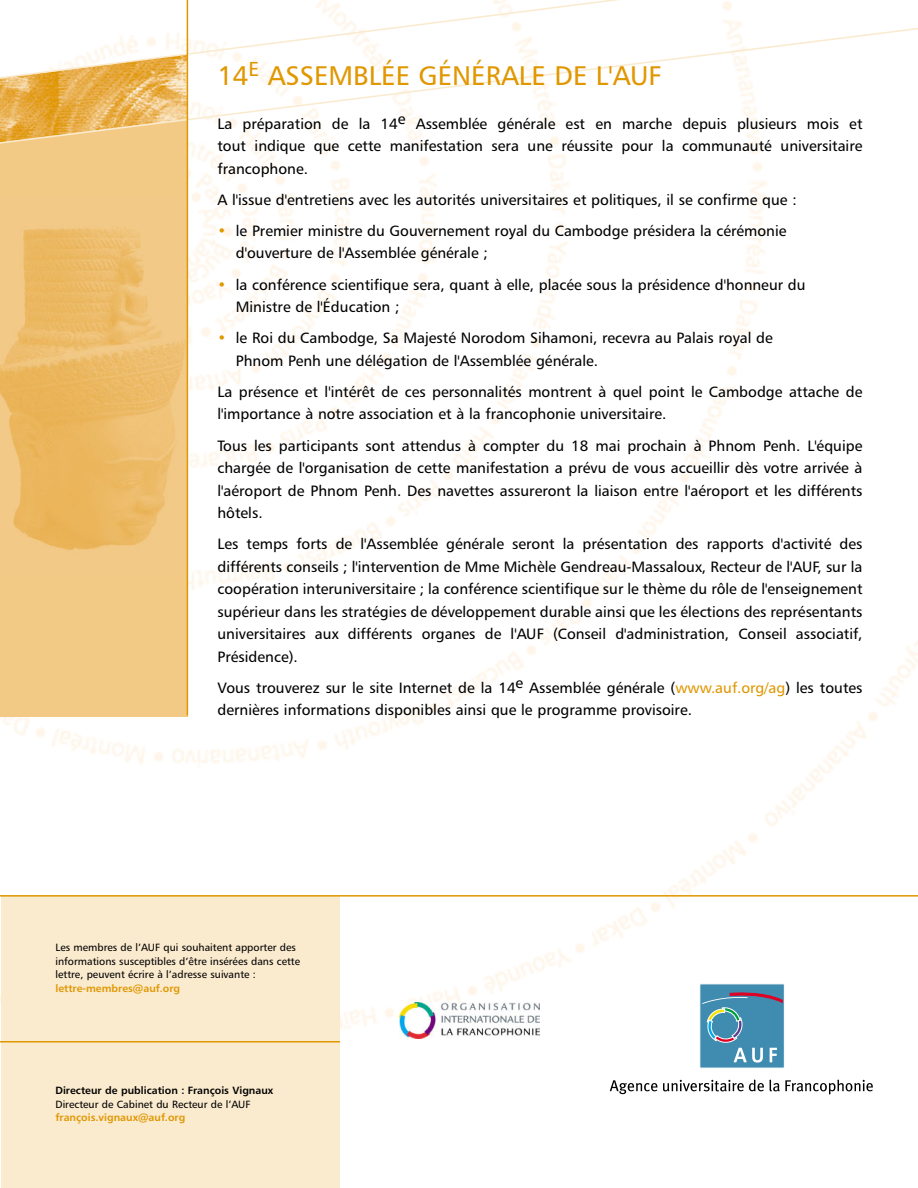
<style>
.page{position:relative;width:918px;height:1188px;background:#fff}
.page>*{position:absolute;margin:0;border:0;box-sizing:border-box;transform-origin:0 0}
.t1{font:27px "Humanist 777 BT Roman B";color:#e09700}
.t2{font:15px/22.5px "Humanist 777 BT Roman B";color:#000}
.t3{font:10.5px/13.5px "Humanist 777 BT Roman B";color:#000}
.t4{font:10.5px "Humanist 777 BT Bold B";color:#e09700}
.t5{font:10.5px "Humanist 777 BT Bold B";color:#000}
.s1{color:#e09700}
</style>
<div class="page">
<img style="left:0;top:2px;width:918px;height:1027px">
<div style="left:1px;top:896px;width:339px;height:292px;background:#faeace"></div>
<div style="left:610px;top:984px;width:268px;height:129px;background:#fff"></div>
<div style="left:699px;top:984px;width:86px;height:84px;background:#408cb1;border:1px solid #fff"></div>
<svg style="left:702px;top:992px;width:81px;height:71px"></svg>
<svg style="left:610px;top:1080px;width:47px;height:14px"></svg>
<svg style="left:663px;top:1080px;width:210px;height:15px"></svg>
<div style="left:399px;top:1002px;width:155px;height:49px;background:#fff"></div>
<img style="left:399px;top:1002px;width:141px;height:36px">
<hr style="left:0;top:895px;width:918px;height:2px;background:#e09700">
<hr style="left:0;top:1041px;width:340px;height:1px;background:#e09700">
<div style="left:0;top:104px;width:187px;height:612px;background:#f2ca86"></div>
<img style="left:0;top:198px;width:187px;height:378px">
<svg style="left:0;top:0;width:729px;height:25px"></svg>
<svg style="left:0;top:25px;width:918px;height:120px"></svg>
<hr style="left:187px;top:0;width:1px;height:716px;background:#e09700">
<h1 class="t1" style="left:217px;top:64px;width:446px">14<sup>E</sup> ASSEMBLÉE GÉNÉRALE DE L'AUF</h1>
<p class="t2" style="left:217px;top:113px;width:647px;text-align:justify">La préparation de la 14e Assemblée générale est en marche depuis plusieurs mois et tout indique que cette manifestation sera une réussite pour la communauté universitaire francophone.</p>
<p class="t2" style="left:217px;top:190px;width:581px">A l'issue d'entretiens avec les autorités universitaires et politiques, il se confirme que :</p>
<p class="t2" style="left:236px;top:221px;width:552px;text-indent:-18px"><span class="s1">•</span> le Premier ministre du Gouvernement royal du Cambodge présidera la cérémonie d'ouverture de l'Assemblée générale ;</p>
<p class="t2" style="left:236px;top:274px;width:571px;text-indent:-18px"><span class="s1">•</span> la conférence scientifique sera, quant à elle, placée sous la présidence d'honneur du<br>Ministre de l'Éducation ;</p>
<p class="t2" style="left:236px;top:328px;width:539px;text-indent:-18px"><span class="s1">•</span> le Roi du Cambodge, Sa Majesté Norodom Sihamoni, recevra au Palais royal de<br>Phnom Penh une délégation de l'Assemblée générale.</p>
<p class="t2" style="left:217px;top:382px;width:646px">La présence et l'intérêt de ces personnalités montrent à quel point le Cambodge attache de l'importance à notre association et à la francophonie universitaire.</p>
<p class="t2" style="left:217px;top:435px;width:647px;text-align:justify">Tous les participants sont attendus à compter du 18 mai prochain à Phnom Penh. L'équipe chargée de l'organisation de cette manifestation a prévu de vous accueillir dès votre arrivée à l'aéroport de Phnom Penh. Des navettes assureront la liaison entre l'aéroport et les différents hôtels.</p>
<p class="t2" style="left:217px;top:534px;width:647px;text-align:justify">Les temps forts de l'Assemblée générale seront la présentation des rapports d'activité des différents conseils ; l'intervention de Mme Michèle Gendreau-Massaloux, Recteur de l'AUF, sur la coopération interuniversitaire ; la conférence scientifique sur le thème du rôle de l'enseignement supérieur dans les stratégies de développement durable ainsi que les élections des représentants universitaires aux différents organes de l'AUF (Conseil d'administration, Conseil associatif, Présidence).</p>
<p class="t2" style="left:217px;top:678px;width:647px">Vous trouverez sur le site Internet de la 14e Assemblée générale (<span class="s1">www.auf.org/ag</span>) les toutes dernières informations disponibles ainsi que le programme provisoire.</p>
<p class="t3" style="left:56px;top:942px;width:246px">Les membres de l’AUF qui souhaitent apporter des informations susceptibles d’être insérées dans cette lettre, peuvent écrire à l’adresse suivante :</p>
<p class="t4" style="left:56px;top:984px;width:126px">lettre-membres@auf.org</p>
<p class="t5" style="left:56px;top:1086px;width:219px">Directeur de publication : François Vignaux</p>
<p class="t3" style="left:56px;top:1098px;width:196px">Directeur de Cabinet du Recteur de l’AUF</p>
<p class="t4" style="left:56px;top:1113px;width:131px">françois.vignaux@auf.org</p>
</div>
